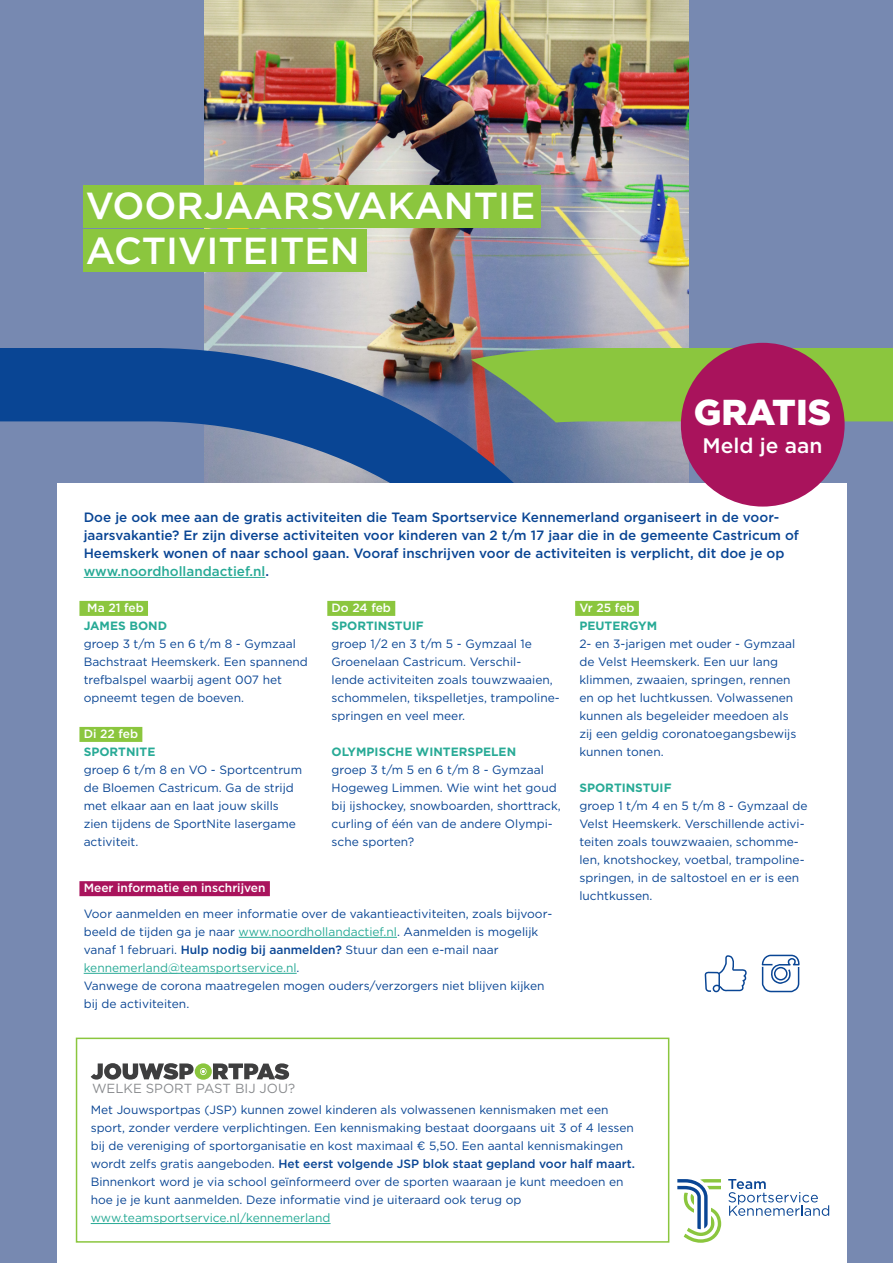
<style>
.page{position:relative;width:893px;height:1263px;background:#fff}
.page>*{position:absolute;margin:0;border:0;box-sizing:border-box;transform-origin:0 0}
.intro{font:500 37.65px "Gotham";color:#fff}
.t1{font:900 36px "Gotham";color:#fff}
.t2{font:500 21px "Gotham";color:#fff}
.pt{font:500 13.5px/18px "Gotham";color:#094594}
.t3{font:13.2px "Gotham";color:#8a8c8f}
.pt-2{font:12px/18px "Gotham";color:#094594}
.pt-3{font:700 12px "Gotham";color:#28aa96}
.pt-4{font:12px "Gotham";color:#28aa96}
.tk_groen_balk{font:500 12px "Gotham";color:#fff}
.tk_rood_balk_copy_4{font:500 12px "Gotham";color:#fff}
.s1{color:#28aa96}
.s2{font-weight:500}
.s3{color:#094594}
</style>
<div class="page">
<img style="left:0;top:0;width:893px;height:1263px">
<div style="left:606px;top:348px;width:287px;height:74px;background:#8bc63e"></div>
<svg style="left:0;top:348px;width:606px;height:136px;background:#4d6f93"></svg>
<div style="left:58px;top:484px;width:789px;height:779px;background:#fff"></div>
<svg style="left:677px;top:1179px;width:44px;height:63px"></svg>
<svg style="left:728px;top:1179px;width:101px;height:37px"></svg>
<div style="left:681px;top:343px;width:164px;height:164px;background:#a9135c;border-radius:50%"></div>
<svg style="left:705px;top:955px;width:42px;height:37px"></svg>
<div style="left:84px;top:185px;width:457px;height:42px;background:#8bc63e"></div>
<div style="left:84px;top:230px;width:283px;height:42px;background:#8bc63e"></div>
<hr style="left:84px;top:577px;width:181px;height:1px;background:#28aa96">
<div style="left:79px;top:601px;width:69px;height:15px;background:#8bc63e"></div>
<div style="left:79px;top:727px;width:63px;height:15px;background:#8bc63e"></div>
<div style="left:327px;top:601px;width:68px;height:15px;background:#8bc63e"></div>
<div style="left:575px;top:601px;width:64px;height:15px;background:#8bc63e"></div>
<hr style="left:91px;top:1223px;width:240px;height:1px;background:#28aa96">
<svg style="left:91px;top:1063px;width:198px;height:17px"></svg>
<div style="left:76px;top:1037px;width:593px;height:205px;border:2px solid #8bc63e"></div>
<svg style="left:762px;top:955px;width:38px;height:37px"></svg>
<div style="left:79px;top:881px;width:191px;height:15px;background:#a9135c"></div>
<hr style="left:239px;top:937px;width:158px;height:1px;background:#28aa96">
<hr style="left:84px;top:973px;width:213px;height:1px;background:#28aa96">
<p class="intro" style="left:86px;top:181px;width:451px">VOORJAARSVAKANTIE</p>
<p class="intro" style="left:86px;top:226px;width:275px">ACTIVITEITEN</p>
<p class="t1" style="left:694px;top:387px;width:139px">GRATIS</p>
<p class="t2" style="left:702px;top:432px;width:121px">Meld je aan</p>
<p class="pt" style="left:84px;top:508px;width:717px">Doe je ook mee aan de gratis activiteiten die Team Sportservice Kennemerland organiseert in de voor&shy;jaarsvakantie? Er zijn diverse activiteiten voor kinderen van 2 t/m 17 jaar die in de gemeente Castricum of Heemskerk wonen of naar school gaan. Vooraf inschrijven voor de activiteiten is verplicht, dit doe je op <span class="s1">www.noordhollandactief.nl</span>.</p>
<p class="tk_groen_balk" style="left:87px;top:600px;width:58px">Ma 21 feb</p>
<p class="pt-3" style="left:84px;top:618px;width:85px">JAMES BOND</p>
<p class="pt-2" style="left:84px;top:635px;width:226px">groep 3 t/m 5 en 6 t/m 8 - Gymzaal<br>Bachstraat Heemskerk. Een spannend trefbalspel waarbij agent 007 het opneemt tegen de boeven.</p>
<p class="tk_groen_balk" style="left:84px;top:726px;width:56px">Di 22 feb</p>
<p class="pt-3" style="left:84px;top:744px;width:73px">SPORTNITE</p>
<p class="pt-2" style="left:84px;top:761px;width:220px">groep 6 t/m 8 en VO - Sportcentrum de Bloemen Castricum. Ga de strijd met elkaar aan en laat jouw skills zien tijdens de SportNite lasergame activiteit.</p>
<p class="tk_groen_balk" style="left:332px;top:600px;width:61px">Do 24 feb</p>
<p class="pt-3" style="left:332px;top:618px;width:94px">SPORTINSTUIF</p>
<p class="pt-2" style="left:332px;top:635px;width:230px">groep 1/2 en 3 t/m 5 - Gymzaal 1e Groenelaan Castricum. Verschil-<br>lende activiteiten zoals touwzwaaien, schommelen, tikspelletjes, trampoline&shy;springen en veel meer.</p>
<p class="pt-3" style="left:332px;top:744px;width:186px">OLYMPISCHE WINTERSPELEN</p>
<p class="pt-2" style="left:332px;top:761px;width:231px">groep 3 t/m 5 en 6 t/m 8 - Gymzaal<br>Hogeweg Limmen. Wie wint het goud bij ijshockey, snowboarden, shorttrack, curling of één van de andere Olympi&shy;sche sporten?</p>
<p class="tk_groen_balk" style="left:579px;top:600px;width:57px">Vr 25 feb</p>
<p class="pt-3" style="left:579px;top:618px;width:79px">PEUTERGYM</p>
<p class="pt-2" style="left:579px;top:635px;width:218px">2- en 3-jarigen met ouder - Gymzaal de Velst Heemskerk. Een uur lang klimmen, zwaaien, springen, rennen en op het luchtkussen. Volwassenen kunnen als begeleider meedoen als zij een geldig coronatoegangsbewijs kunnen tonen.</p>
<p class="pt-3" style="left:579px;top:780px;width:94px">SPORTINSTUIF</p>
<p class="pt-2" style="left:579px;top:797px;width:230px">groep 1 t/m 4 en 5 t/m 8 - Gymzaal de Velst Heemskerk. Verschillende activi&shy;teiten zoals touwzwaaien, schomme&shy;len, knotshockey, voetbal, trampoline&shy;springen, in de saltostoel en er is een luchtkussen.</p>
<p class="tk_rood_balk_copy_4" style="left:84px;top:880px;width:183px">Meer informatie en inschrijven</p>
<p class="pt-2" style="left:84px;top:905px;width:470px">Voor aanmelden en meer informatie over de vakantieactiviteiten, zoals bijvoor&shy;beeld de tijden ga je naar <span class="s1">www.noordhollandactief.nl</span>. Aanmelden is mogelijk vanaf 1 februari. <span class="s2">Hulp nodig bij aanmelden?</span> Stuur dan een e-mail naar</p>
<p class="pt-4" style="left:84px;top:960px;width:217px">kennemerland@teamsportservice.nl<span class="s3">.</span></p>
<p class="pt-2" style="left:84px;top:977px;width:462px">Vanwege de corona maatregelen mogen ouders/verzorgers niet blijven kijken bij de activiteiten.</p>
<p class="t3" style="left:92px;top:1080px;width:205px">WELKE SPORT PAST BIJ JOU?</p>
<p class="pt-2" style="left:91px;top:1101px;width:546px">Met Jouwsportpas (JSP) kunnen zowel kinderen als volwassenen kennismaken met een sport, zonder verdere verplichtingen. Een kennismaking bestaat doorgaans uit 3 of 4 lessen bij de vereniging of sportorganisatie en kost maximaal € 5,50. Een aantal kennismakingen wordt zelfs gratis aangeboden. <span class="s2">Het eerst volgende JSP blok staat gepland voor half maart.<br></span>Binnenkort word je via school geïnformeerd over de sporten waaraan je kunt meedoen en hoe je je kunt aanmelden. Deze informatie vind je uiteraard ook terug op</p>
<p class="pt-4" style="left:91px;top:1210px;width:241px">www.teamsportservice.nl/kennemerland</p>
</div>
